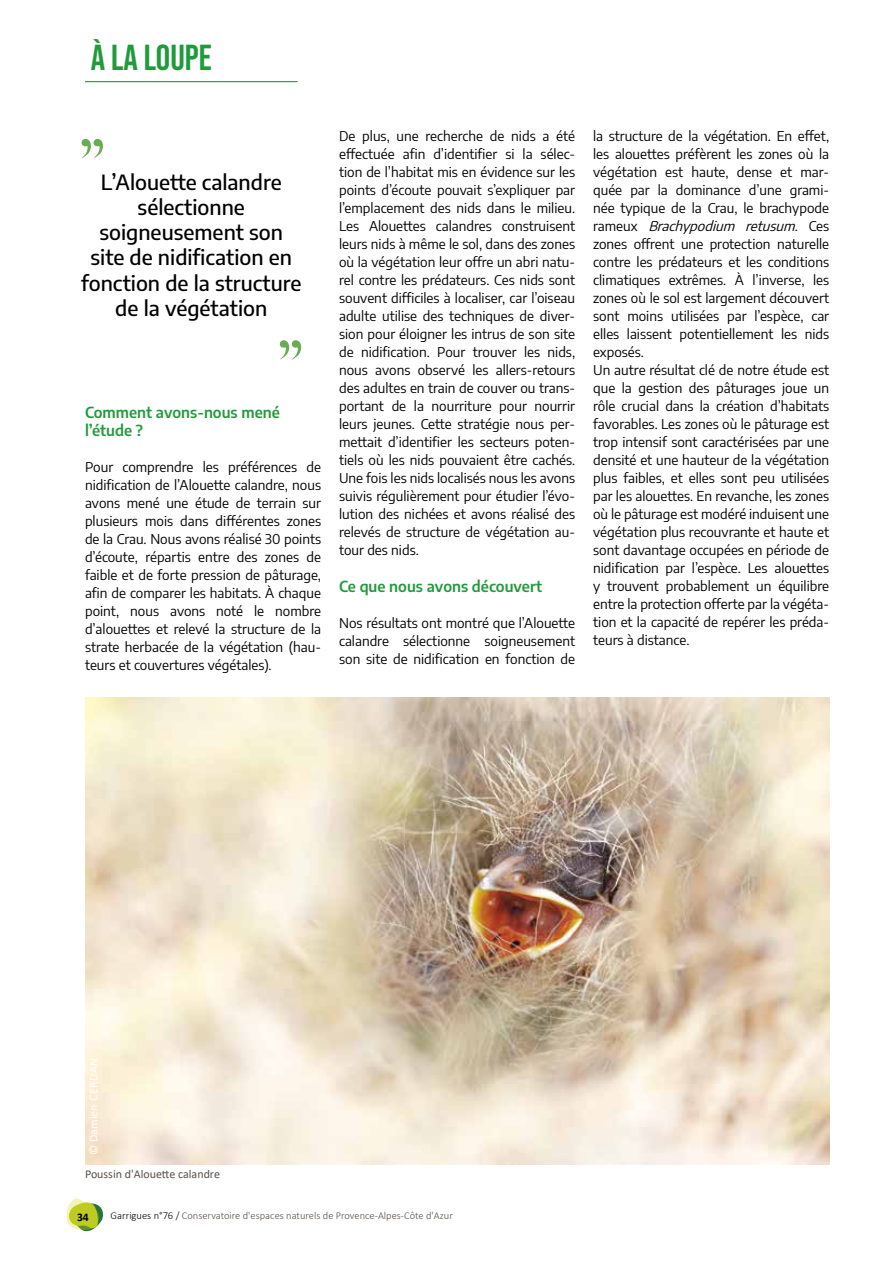
<style>
.page{position:relative;width:893px;height:1263px;background:#fff}
.page>*{position:absolute;margin:0;border:0;box-sizing:border-box;transform-origin:0 0}
.t1{font:72px "Felix Titling";color:#6cab55}
.t2{font:36px "Bebas Neue";color:#219a3c}
.t3{font:500 21px/25.2px "Encode Sans";color:#000;text-align:center}
.t4{font:600 15px/18px "Encode Sans";color:#219a3c}
.t5{font:13.5px/18px "Encode Sans";color:#000;text-align:justify}
.t6{font:12px "Calibri";color:#57514c}
.t7{font:12px "Calibri";letter-spacing:.01em;color:#fff}
.t8{font:700 11.7px "Calibri";color:#000}
.t9{font:300 10.5px "Calibri";color:#57514c}
.s1{font-style:italic}
.s2{color:#000}
</style>
<div class="page">
<svg style="left:67px;top:1198px;width:36px;height:33px"></svg>
<hr style="left:85px;top:81px;width:213px;height:1px;background:#219a3c">
<img style="left:85px;top:697px;width:744px;height:467px">
<h2 class="t2" style="left:91px;top:37px;width:122px">À LA LOUPE</h2>
<h1 class="t1" style="left:80px;top:125px;width:25px">"</h1>
<h3 class="t3" style="left:81px;top:168px;width:222px">L’Alouette calandre sélectionne soigneusement son site de nidification en fonction de la structure de la végétation</h3>
<h1 class="t1" style="left:278px;top:326px;width:25px">"</h1>
<p class="t4" style="left:85px;top:402px;width:196px">Comment avons-nous mené l’étude ?</p>
<p class="t5" style="left:85px;top:457px;width:238px">Pour comprendre les préférences de nidification de l’Alouette calandre, nous avons mené une étude de terrain sur plusieurs mois dans différentes zones de la Crau. Nous avons réalisé 30 points d’écoute, répartis entre des zones de faible et de forte pression de pâturage, afin de comparer les habitats. À chaque point, nous avons noté le nombre d’alouettes et relevé la structure de la strate herbacée de la végétation (hau&shy;teurs et couvertures végétales).</p>
<p class="t5" style="left:339px;top:127px;width:238px">De plus, une recherche de nids a été effectuée afin d’identifier si la sélec&shy;tion de l’habitat mis en évidence sur les points d’écoute pouvait s’expliquer par l’emplacement des nids dans le milieu.<br>Les Alouettes calandres construisent leurs nids à même le sol, dans des zones où la végétation leur offre un abri natu&shy;rel contre les prédateurs. Ces nids sont souvent difficiles à localiser, car l’oiseau adulte utilise des techniques de diver&shy;sion pour éloigner les intrus de son site de nidification. Pour trouver les nids, nous avons observé les allers-retours des adultes en train de couver ou trans&shy;portant de la nourriture pour nourrir leurs jeunes. Cette stratégie nous per&shy;mettait d’identifier les secteurs poten&shy;tiels où les nids pouvaient être cachés.<br>Une fois les nids localisés nous les avons suivis régulièrement pour étudier l’évo&shy;lution des nichées et avons réalisé des relevés de structure de végétation au&shy;tour des nids.</p>
<p class="t4" style="left:339px;top:576px;width:205px">Ce que nous avons découvert</p>
<p class="t5" style="left:339px;top:613px;width:238px">Nos résultats ont montré que l’Alouette calandre sélectionne soigneusement son site de nidification en fonction de</p>
<p class="t5" style="left:593px;top:127px;width:238px;text-align:left">la structure de la végétation. En effet, les alouettes préfèrent les zones où la végétation est haute, dense et mar&shy;quée par la dominance d’une grami&shy;née typique de la Crau, le brachypode r a m e u x <span class="s1">Brachypodium retusum</span>. C e s zones offrent une protection naturelle contre les prédateurs et les conditions climatiques extrêmes. À l’inverse, les zones où le sol est largement découvert sont moins utilisées par l’espèce, car elles laissent potentiellement les nids exposés.<br>Un autre résultat clé de notre étude est que la gestion des pâturages joue un rôle crucial dans la création d’habitats favorables. Les zones où le pâturage est trop intensif sont caractérisées par une densité et une hauteur de la végétation plus faibles, et elles sont peu utilisées par les alouettes. En revanche, les zones où le pâturage est modéré induisent une végétation plus recouvrante et haute et sont davantage occupées en période de nidification par l’espèce. Les alouettes y trouvent probablement un équilibre entre la protection offerte par la végéta&shy;tion et la capacité de repérer les préda&shy;teurs à distance.</p>
<p class="t7" style="left:85px;top:1155px;width:98px;rotate:-90deg">© Damien CERDAN</p>
<p class="t6" style="left:85px;top:1165px;width:136px">Poussin d'Alouette calandre</p>
<p class="t9" style="left:111px;top:1209px;width:344px"><span class="s2">Garrigues n°76 /</span> Conservatoire d'espaces naturels de Provence-Alpes-Côte d'Azur</p>
<p class="t8" style="left:77px;top:1209px;width:13px">34</p>
</div>
